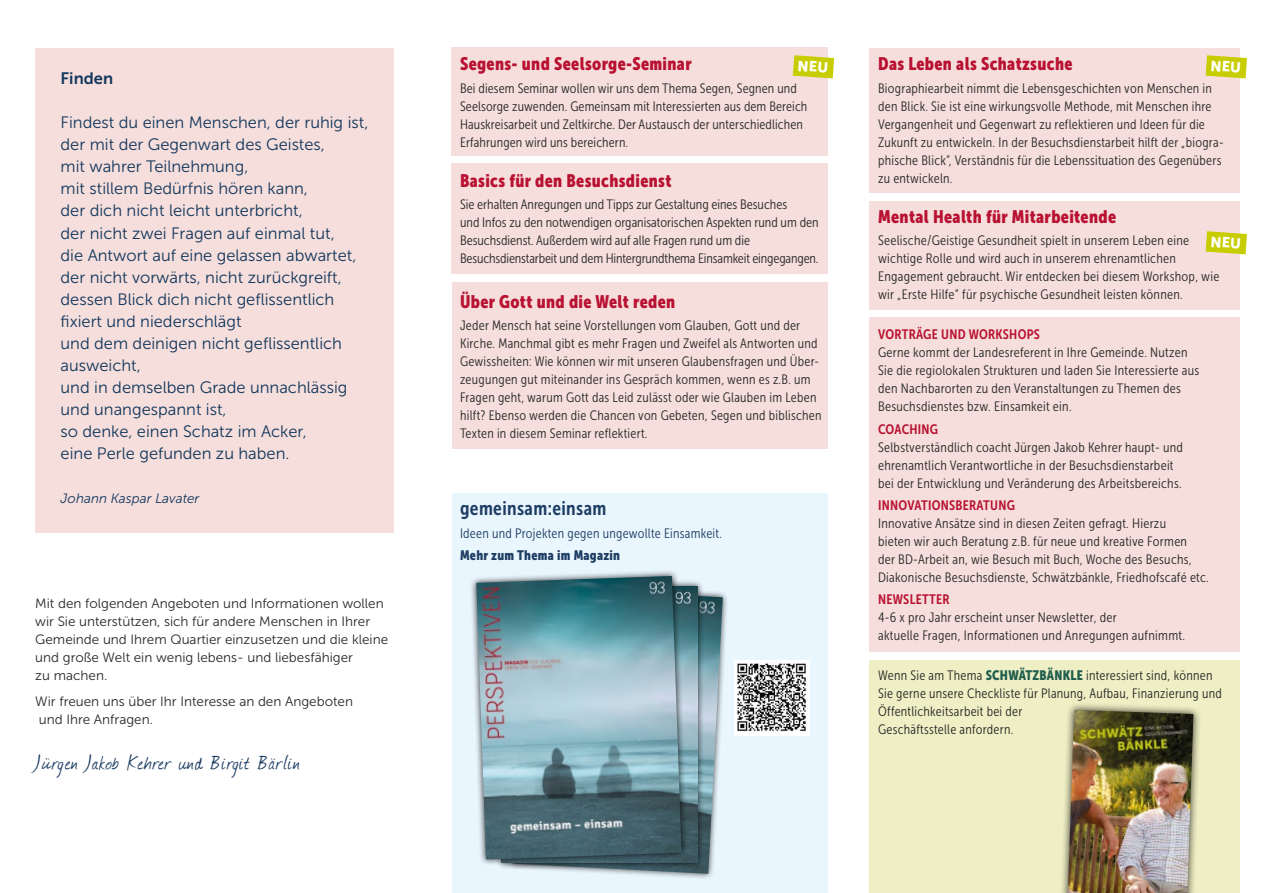
<style>
.page{position:relative;width:1263px;height:893px;background:#fff}
.page>*{position:absolute;margin:0;border:0;box-sizing:border-box;transform-origin:0 0}
.t1{font:24px "Journal";letter-spacing:.055em;color:#1d3d63}
.t2{font:19.5px "Museo Sans Cond 700";letter-spacing:.02em;color:#1d3d63}
.t3{font:18px "Museo Sans Cond 900";letter-spacing:.02em;color:#b91131}
.t4{font:16.5px/22px "Museo Sans 300";color:#12375d}
.t5{font:16.5px "Museo Sans 700";color:#12375d}
.t6{font:13.65px/18px "Museo Sans Cond 300";letter-spacing:.02em;color:#282827}
.t7{font:13.65px/18px "Museo Sans Cond 300";color:#282827}
.t8{font:13.65px "Museo Sans Cond 700";letter-spacing:.02em;color:#b91131}
.t9{font:13.65px "Museo Sans Cond 300";letter-spacing:.02em;color:#1d3d63}
.t10{font:13.65px "Museo Sans Cond 900";letter-spacing:.02em;color:#1d3d63}
.t11{font:13.5px/18px "Museo Sans 300";color:#282827}
.t12{font:italic 13.5px "Museo Sans 300";color:#12375d}
.s1{font-family:"Museo Sans Cond 900";color:#215e4e}
</style>
<div class="page">
<div style="left:452px;top:493px;width:376px;height:400px;background:#eaf6fe"></div>
<div style="left:869px;top:48px;width:370px;height:145px;background:#f5dedb"></div>
<div style="left:35px;top:48px;width:358px;height:485px;background:#f5dedb"></div>
<div style="left:452px;top:282px;width:376px;height:167px;background:#f5dedb"></div>
<div style="left:869px;top:201px;width:370px;height:108px;background:#f5dedb"></div>
<div style="left:869px;top:660px;width:370px;height:233px;background:#efefc5"></div>
<div style="left:452px;top:164px;width:376px;height:110px;background:#f5dedb"></div>
<div style="left:869px;top:317px;width:370px;height:335px;background:#f5dedb"></div>
<div style="left:452px;top:48px;width:376px;height:108px;background:#f5dedb"></div>
<div style="left:507px;top:581px;width:222px;height:299px;background:#000;opacity:.75"></div>
<img style="left:513px;top:587px;width:210px;height:287px">
<div style="left:495px;top:579px;width:209px;height:290px;background:#000;opacity:.75"></div>
<img style="left:688px;top:586px;width:9px;height:277px">
<div style="left:470px;top:570px;width:218px;height:296px;background:#000;opacity:.75"></div>
<img style="left:476px;top:576px;width:205px;height:283px">
<div style="left:1058px;top:702px;width:143px;height:191px;background:#000;opacity:.75"></div>
<img style="left:1068px;top:710px;width:125px;height:183px">
<div style="left:734px;top:660px;width:76px;height:76px;background:#fff"></div>
<img style="left:737px;top:663px;width:69px;height:69px">
<svg style="left:1206px;top:231px;width:41px;height:23px"></svg>
<svg style="left:793px;top:55px;width:41px;height:23px"></svg>
<svg style="left:1206px;top:55px;width:41px;height:23px"></svg>
<p class="t5" style="left:61px;top:70px;width:54px">Finden</p>
<p class="t4" style="left:61px;top:112px;width:309px">Findest du einen Menschen, der ruhig ist, der mit der Gegenwart des Geistes,<br>mit wahrer Teilnehmung,<br>mit stillem Bedürfnis hören kann,<br>der dich nicht leicht unterbricht,<br>der nicht zwei Fragen auf einmal tut,<br>die Antwort auf eine gelassen abwartet, der nicht vorwärts, nicht zurückgreift, dessen Blick dich nicht geflissentlich fixiert und niederschlägt<br>und dem deinigen nicht geflissentlich ausweicht,<br>und in demselben Grade unnachlässig und unangespannt ist,<br>so denke, einen Schatz im Acker,<br>eine Perle gefunden zu haben.</p>
<p class="t12" style="left:61px;top:491px;width:140px">Johann Kaspar Lavater</p>
<p class="t11" style="left:35px;top:594px;width:354px">Mit den folgenden Angeboten und Informationen wollen wir Sie unterstützen, sich für andere Menschen in Ihrer Gemeinde und Ihrem Quartier einzusetzen und die kleine und große Welt ein wenig lebens- und liebesfähiger<br>zu machen.</p>
<p class="t11" style="left:35px;top:693px;width:319px">Wir freuen uns über Ihr Interesse an den Angeboten und Ihre Anfragen.</p>
<h1 class="t1" style="left:35px;top:746px;width:266px">Jürgen Jakob Kehrer und Birgit Bärlin</h1>
<h3 class="t3" style="left:460px;top:54px;width:233px">Segens- und Seelsorge-Seminar</h3>
<p class="t6" style="left:460px;top:79px;width:349px">Bei diesem Seminar wollen wir uns dem Thema Segen, Segnen und Seelsorge zuwenden. Gemeinsam mit Interessierten aus dem Bereich Hauskreisarbeit und Zeltkirche. Der Austausch der unterschiedlichen Erfahrungen wird uns bereichern.</p>
<h3 class="t3" style="left:460px;top:170px;width:213px">Basics für den Besuchsdienst</h3>
<p class="t7" style="left:460px;top:195px;width:360px">Sie erhalten Anregungen und Tipps zur Gestaltung eines Besuches<br>und Infos zu den notwendigen organisatorischen Aspekten rund um den Besuchsdienst. Außerdem wird auf alle Fragen rund um die Besuchsdienstarbeit und dem Hintergrundthema Einsamkeit eingegangen.</p>
<h3 class="t3" style="left:460px;top:291px;width:217px">Über Gott und die Welt reden</h3>
<p class="t6" style="left:460px;top:316px;width:363px">Jeder Mensch hat seine Vorstellungen vom Glauben, Gott und der Kirche. Manchmal gibt es mehr Fragen und Zweifel als Antworten und Gewissheiten: Wie können wir mit unseren Glaubensfragen und Über&shy;zeugungen gut miteinander ins Gespräch kommen, wenn es z.B. um Fragen geht, warum Gott das Leid zulässt oder wie Glauben im Leben hilft? Ebenso werden die Chancen von Gebeten, Segen und biblischen Texten in diesem Seminar reflektiert.</p>
<h2 class="t2" style="left:460px;top:498px;width:148px">gemeinsam:einsam</h2>
<p class="t9" style="left:460px;top:525px;width:263px">Ideen und Projekten gegen ungewollte Einsamkeit.</p>
<p class="t10" style="left:460px;top:547px;width:162px">Mehr zum Thema im Magazin</p>
<h3 class="t3" style="left:878px;top:54px;width:196px">Das Leben als Schatzsuche</h3>
<p class="t6" style="left:878px;top:79px;width:347px">Biographiearbeit nimmt die Lebensgeschichten von Menschen in den Blick. Sie ist eine wirkungsvolle Methode, mit Menschen ihre Vergangenheit und Gegenwart zu reflektieren und Ideen für die Zukunft zu entwickeln. In der Besuchsdienstarbeit hilft der „biogra&shy;phische Blick“, Verständnis für die Lebenssituation des Gegenübers zu entwickeln.</p>
<h3 class="t3" style="left:878px;top:206px;width:240px">Mental Health für Mitarbeitende</h3>
<p class="t6" style="left:878px;top:231px;width:343px">Seelische/Geistige Gesundheit spielt in unserem Leben eine wichtige Rolle und wird auch in unserem ehrenamtlichen Engagement gebraucht. Wir entdecken bei diesem Workshop, wie wir „Erste Hilfe“ für psychische Gesundheit leisten können.</p>
<p class="t8" style="left:878px;top:327px;width:163px">VORTRÄGE UND WORKSHOPS</p>
<p class="t6" style="left:878px;top:344px;width:323px">Gerne kommt der Landesreferent in Ihre Gemeinde. Nutzen Sie die regiolokalen Strukturen und laden Sie Interessierte aus den Nachbarorten zu den Veranstaltungen zu Themen des Besuchsdienstes bzw. Einsamkeit ein.</p>
<p class="t8" style="left:878px;top:421px;width:62px">COACHING</p>
<p class="t6" style="left:878px;top:438px;width:306px">Selbstverständlich coacht Jürgen Jakob Kehrer haupt- und ehrenamtlich Verantwortliche in der Besuchsdienstarbeit bei der Entwicklung und Veränderung des Arbeitsbereichs.</p>
<p class="t8" style="left:878px;top:497px;width:138px">INNOVATIONSBERATUNG</p>
<p class="t6" style="left:878px;top:514px;width:332px">Innovative Ansätze sind in diesen Zeiten gefragt. Hierzu<br>bieten wir auch Beratung z.B. für neue und kreative Formen<br>der BD-Arbeit an, wie Besuch mit Buch, Woche des Besuchs, Diakonische Besuchsdienste, Schwätzbänkle, Friedhofscafé etc.</p>
<p class="t8" style="left:878px;top:592px;width:73px">NEWSLETTER</p>
<p class="t6" style="left:878px;top:608px;width:308px">4-6 x pro Jahr erscheint unser Newsletter, der<br>aktuelle Fragen, Informationen und Anregungen aufnimmt.</p>
<p class="t6" style="left:878px;top:667px;width:345px">Wenn Sie am Thema <span class="s1">SCHWÄTZBÄNKLE</span> interessiert sind, können Sie gerne unsere Checkliste für Planung, Aufbau, Finanzierung und Öffentlichkeitsarbeit bei der<br>Geschäftsstelle anfordern.</p>
</div>
